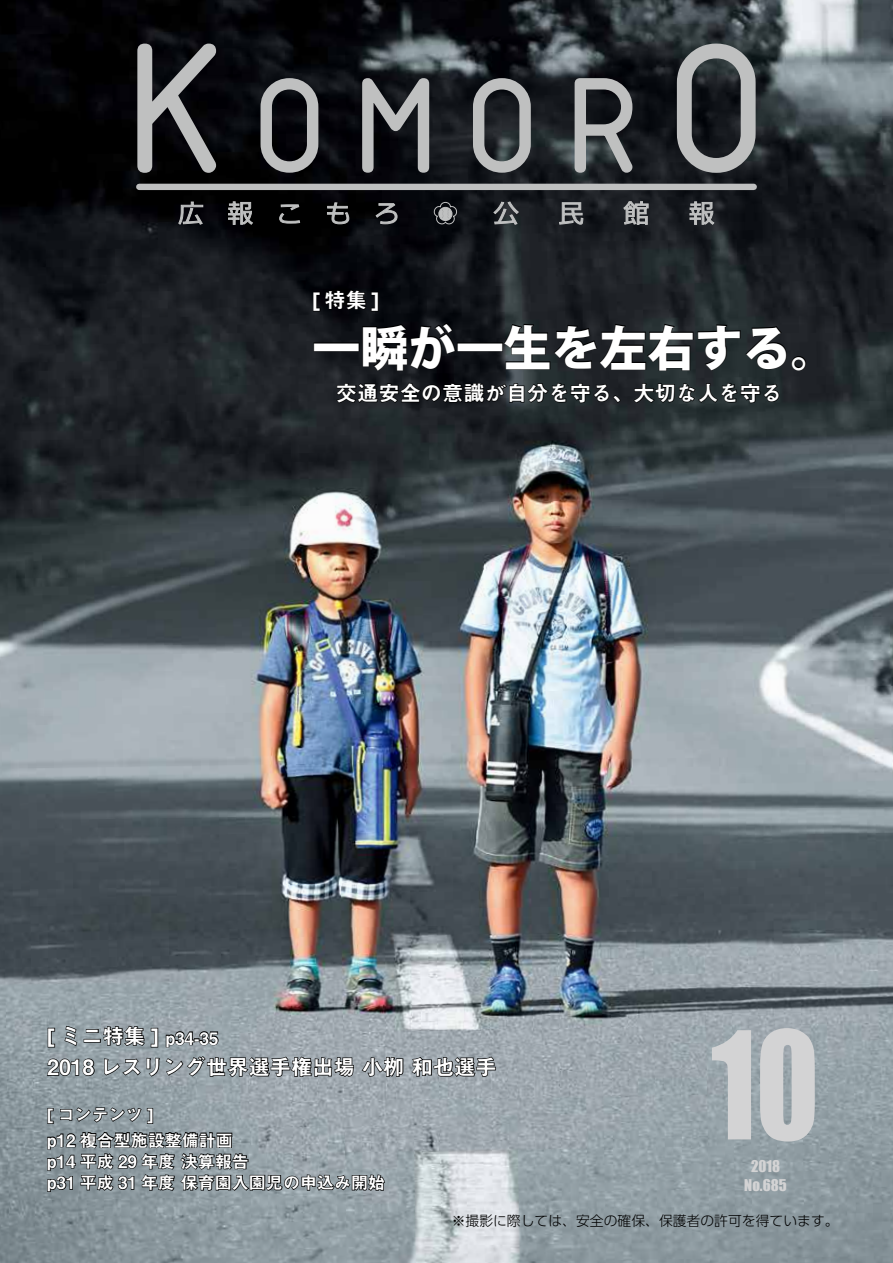
<style>
.page{position:relative;width:893px;height:1263px;background:#fff}
.page>*{position:absolute;margin:0;border:0;box-sizing:border-box;transform-origin:0 0}
.t1{font:138.15px "Impact";color:#d3d3d4;scale:.85 1}
.t2{font:800 47.85px "Koz Go Pro";color:#fff}
.t3{font:21.3px/31px "Midashi Go Pr 6 N MB31";color:#fff}
.t4{font:16.95px/25.5px "Midashi Go Pr 6 N MB31";color:#fff}
.t5{font:14.85px "Impact";color:#d3d3d4}
.t6{font:300 13.8px "UD Shin Go Pr 6 N";color:#000}
.s1{font-size:16.95px}
</style>
<div class="page">
<img style="left:0;top:0;width:893px;height:1263px">
<svg style="left:178px;top:201px;width:536px;height:24px"></svg>
<div style="left:139px;top:184px;width:615px;height:6px;background:#bfc0c0"></div>
<svg style="left:136px;top:43px;width:621px;height:131px"></svg>
<div style="left:314px;top:342px;width:45px;height:9px;border:1px solid #000"></div>
<svg style="left:312px;top:288px;width:67px;height:24px"></svg>
<svg style="left:335px;top:322px;width:472px;height:85px"></svg>
<svg style="left:47px;top:1027px;width:9px;height:21px"></svg>
<svg style="left:64px;top:1025px;width:14px;height:22px"></svg>
<div style="left:86px;top:1029px;width:13px;height:4px;border:1px solid #000"></div>
<div style="left:84px;top:1039px;width:17px;height:4px;border:1px solid #000"></div>
<svg style="left:102px;top:1024px;width:57px;height:24px"></svg>
<svg style="left:165px;top:1030px;width:54px;height:18px"></svg>
<svg style="left:46px;top:1058px;width:49px;height:19px"></svg>
<svg style="left:103px;top:1055px;width:252px;height:34px"></svg>
<svg style="left:361px;top:1056px;width:43px;height:22px"></svg>
<svg style="left:410px;top:1056px;width:87px;height:25px"></svg>
<svg style="left:47px;top:1100px;width:339px;height:108px"></svg>
<p class="t3" style="left:313px;top:283px;width:68px">[特集]</p>
<h2 class="t2" style="left:313px;top:317px;width:528px">一瞬が一生を左右する。</h2>
<p class="t3" style="left:336px;top:376px;width:448px">交通安全の意識が自分を守る、大切な人を守る</p>
<p class="t3" style="left:47px;top:1019px;width:451px">[ ミニ特集 ] <span class="s1">p34-35<br></span>2018 レスリング世界選手権出場 小栁 和也選手</p>
<p class="t4" style="left:47px;top:1101px;width:187px">[ コンテンツ ]<br>p12 複合型施設整備計画</p>
<p class="t4" style="left:47px;top:1150px;width:339px;line-height:21.3px">p14 平成 29 年度 決算報告<br>p31 平成 31 年度 保育園入園児の申込み開始</p>
<p class="t6" style="left:452px;top:1210px;width:388px">※撮影に際しては、安全の確保、保護者の許可を得ています。</p>
<h1 class="t1" style="left:711px;top:978px;width:128px">10</h1>
<p class="t5" style="left:744px;top:1173px;width:44px">No.685</p>
<p class="t5" style="left:751px;top:1154px;width:31px">2018</p>
</div>
